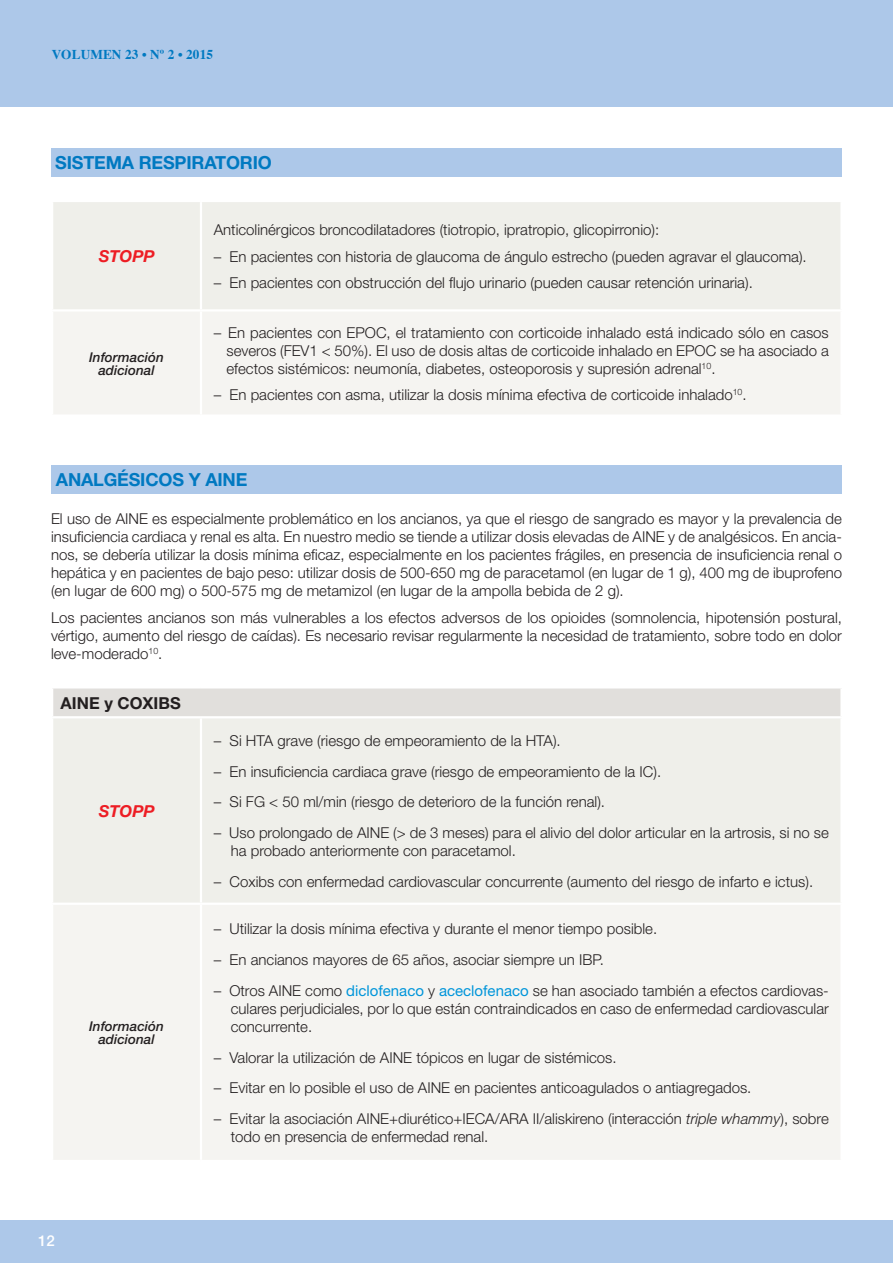
<style>
.page{position:relative;width:893px;height:1263px;background:#fff}
.page>*{position:absolute;margin:0;border:0;box-sizing:border-box;transform-origin:0 0}
.t1{font:700 18px "Helvetica Neue LT Std";letter-spacing:-.01em;color:#0079c1}
.t2{font:700 16.5px "Helvetica Neue";color:#231f20}
.t3{font:italic 700 16.5px "Helvetica Neue";color:#ed1d24}
.t4{font:300 15px/18px "Helvetica Neue";color:#231f20;text-align:justify}
.t5{font:500 15px "Helvetica Neue";color:#fff}
.t6{font:italic 500 13.5px/13.5px "Helvetica Neue";color:#231f20;text-align:center}
.t7{font:700 13.5px "Times";letter-spacing:.01em;color:#0079c1}
.s1{font-weight:400;color:#0095da}
.s2{font-style:italic}
</style>
<div class="page">
<div style="left:0;top:0;width:893px;height:106px;background:#adc8e9"></div>
<div style="left:0;top:1220px;width:893px;height:43px;background:#adc8e9"></div>
<div style="left:51px;top:149px;width:791px;height:28px;background:#adc8e9"></div>
<div style="left:53px;top:202px;width:787px;height:107px;background:#efefea"></div>
<div style="left:53px;top:312px;width:787px;height:102px;background:#f5f4f1"></div>
<hr style="left:200px;top:202px;width:2px;height:107px;background:#fff">
<hr style="left:200px;top:312px;width:2px;height:102px;background:#fff">
<div style="left:51px;top:465px;width:791px;height:28px;background:#adc8e9"></div>
<div style="left:52px;top:687px;width:790px;height:30px;background:#e1dfdc"></div>
<div style="left:53px;top:718px;width:787px;height:184px;background:#efefea"></div>
<div style="left:53px;top:905px;width:787px;height:255px;background:#f5f4f1"></div>
<hr style="left:200px;top:718px;width:2px;height:184px;background:#fff">
<hr style="left:200px;top:905px;width:2px;height:255px;background:#fff">
<hr style="left:51px;top:686px;width:150px;height:2px;background:#fff">
<hr style="left:51px;top:688px;width:2px;height:28px;background:#fff">
<hr style="left:201px;top:686px;width:642px;height:2px;background:#fff">
<hr style="left:840px;top:688px;width:3px;height:28px;background:#fff">
<hr style="left:51px;top:716px;width:150px;height:2px;background:#fff">
<hr style="left:201px;top:716px;width:642px;height:2px;background:#fff">
<p class="t7" style="left:52px;top:42px;width:163px">VOLUMEN 23 • Nº 2 • 2015</p>
<p class="t1" style="left:55px;top:152px;width:218px">SISTEMA RESPIRATORIO</p>
<p class="t3" style="left:99px;top:246px;width:57px">STOPP</p>
<p class="t6" style="left:89px;top:350px;width:76px">Información adicional</p>
<p class="t4" style="left:214px;top:220px;width:447px">Anticolinérgicos broncodilatadores (tiotropio, ipratropio, glicopirronio):</p>
<p class="t4" style="left:214px;top:247px;width:595px">– En pacientes con historia de glaucoma de ángulo estrecho (pueden agravar el glaucoma).</p>
<p class="t4" style="left:214px;top:273px;width:541px">– En pacientes con obstrucción del flujo urinario (pueden causar retención urinaria).</p>
<p class="t4" style="left:226px;top:323px;width:604px;text-indent:-13px">– En pacientes con EPOC, el tratamiento con corticoide inhalado está indicado sólo en casos severos (FEV1 &lt; 50%). El uso de dosis altas de corticoide inhalado en EPOC se ha asociado a efectos sistémicos: neumonía, diabetes, osteoporosis y supresión adrenal<sup>10</sup>.</p>
<p class="t4" style="left:214px;top:385px;width:534px">– En pacientes con asma, utilizar la dosis mínima efectiva de corticoide inhalado<sup>10</sup>.</p>
<p class="t1" style="left:56px;top:468px;width:193px">ANALGÉSICOS Y AINE</p>
<p class="t4" style="left:51px;top:509px;width:792px">El uso de AINE es especialmente problemático en los ancianos, ya que el riesgo de sangrado es mayor y la prevalencia de insuficiencia cardiaca y renal es alta. En nuestro medio se tiende a utilizar dosis elevadas de AINE y de analgésicos. En ancia&shy;nos, se debería utilizar la dosis mínima eficaz, especialmente en los pacientes frágiles, en presencia de insuficiencia renal o hepática y en pacientes de bajo peso: utilizar dosis de 500-650 mg de paracetamol (en lugar de 1 g), 400 mg de ibuprofeno (en lugar de 600 mg) o 500-575 mg de metamizol (en lugar de la ampolla bebida de 2 g).</p>
<p class="t4" style="left:51px;top:608px;width:792px">Los pacientes ancianos son más vulnerables a los efectos adversos de los opioides (somnolencia, hipotensión postural, vértigo, aumento del riesgo de caídas). Es necesario revisar regularmente la necesidad de tratamiento, sobre todo en dolor leve-moderado<sup>10</sup>.</p>
<p class="t2" style="left:61px;top:693px;width:122px">AINE y COXIBS</p>
<p class="t3" style="left:99px;top:801px;width:57px">STOPP</p>
<p class="t6" style="left:89px;top:1019px;width:76px">Información adicional</p>
<p class="t5" style="left:38px;top:1231px;width:18px">12</p>
<p class="t4" style="left:214px;top:731px;width:349px">– Si HTA grave (riesgo de empeoramiento de la HTA).</p>
<p class="t4" style="left:214px;top:762px;width:449px">– En insuficiencia cardiaca grave (riesgo de empeoramiento de la IC).</p>
<p class="t4" style="left:214px;top:793px;width:393px">– Si FG &lt; 50 ml/min (riesgo de deterioro de la función renal).</p>
<p class="t4" style="left:231px;top:823px;width:600px;text-indent:-17px">– Uso prolongado de AINE (&gt; de 3 meses) para el alivio del dolor articular en la artrosis, si no se ha probado anteriormente con paracetamol.</p>
<p class="t4" style="left:214px;top:872px;width:601px">– Coxibs con enfermedad cardiovascular concurrente (aumento del riesgo de infarto e ictus).</p>
<p class="t4" style="left:214px;top:920px;width:445px">– Utilizar la dosis mínima efectiva y durante el menor tiempo posible.</p>
<p class="t4" style="left:214px;top:950px;width:392px">– En ancianos mayores de 65 años, asociar siempre un IBP.</p>
<p class="t4" style="left:231px;top:981px;width:600px;text-indent:-17px">– Otros AINE como <span class="s1">diclofenaco</span> y <span class="s1">aceclofenaco</span> se han asociado también a efectos cardiovas&shy;culares perjudiciales, por lo que están contraindicados en caso de enfermedad cardiovascular concurrente.</p>
<p class="t4" style="left:214px;top:1048px;width:404px">– Valorar la utilización de AINE tópicos en lugar de sistémicos.</p>
<p class="t4" style="left:214px;top:1079px;width:539px">– Evitar en lo posible el uso de AINE en pacientes anticoagulados o antiagregados.</p>
<p class="t4" style="left:231px;top:1109px;width:599px;text-indent:-17px">– Evitar la asociación AINE+diurético+IECA/ARA II/aliskireno (interacción <span class="s2">triple whammy</span>), sobre todo en presencia de enfermedad renal.</p>
</div>
